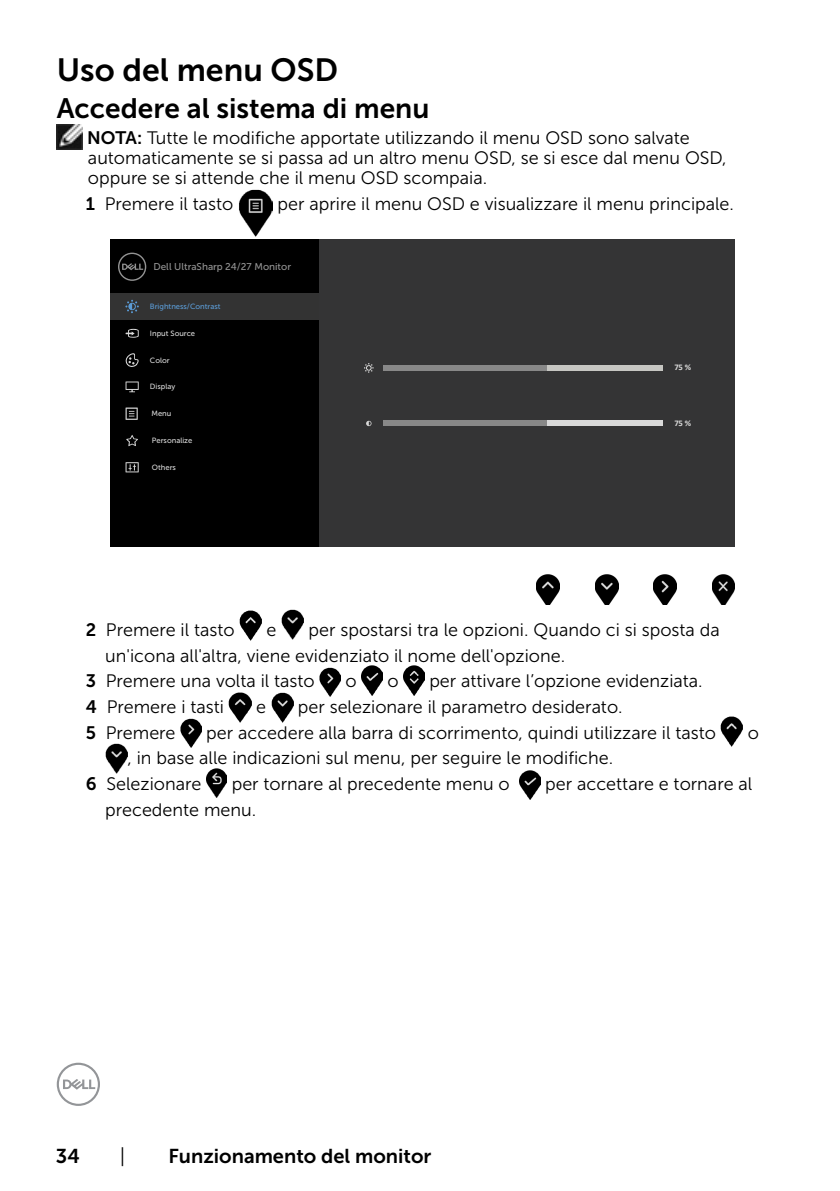
<style>
.page{position:relative;width:840px;height:1191px;background:#fff}
.page>*{position:absolute;margin:0;border:0;box-sizing:border-box;transform-origin:0 0}
.Head2{font:32px "Museo Sans For Dell 700";color:#000}
.Head3{font:28px "Museo Sans For Dell 700";color:#000}
.t1{font:20px "Museo Sans For Dell 700";color:#000}
.t2{font:20px "Museo Sans For Dell 300";color:#000}
.Note{font:18px/20px "Museo Sans For Dell 300";color:#000}
.t3{font:9.8px "Museo Sans For Dell 500";color:#939393}
.t4{font:700 8.6px "Calibri";color:#d9d9d9}
.t5{font:7.6px "Museo Sans For Dell 500";color:#d9d9d9}
.t6{font:7.6px "Museo Sans For Dell 500";color:#5b9bd5}
.s1{font-family:"Museo Sans For Dell 700"}
</style>
<div class="page">
<svg style="left:57px;top:1062px;width:43px;height:44px"></svg>
<img style="left:57px;top:124px;width:25px;height:26px">
<img style="left:239px;top:190px;width:33px;height:46px">
<div style="left:111px;top:239px;width:623px;height:309px;background:#343435"></div>
<div style="left:111px;top:239px;width:208px;height:309px;background:#000"></div>
<svg style="left:118px;top:253px;width:28px;height:28px"></svg>
<div style="left:383px;top:365px;width:279px;height:5px;background:#c6c6c2"></div>
<div style="left:383px;top:365px;width:163px;height:5px;background:#888"></div>
<div style="left:383px;top:421px;width:279px;height:5px;background:#d9d9d9"></div>
<div style="left:383px;top:421px;width:163px;height:5px;background:#888"></div>
<div style="left:111px;top:293px;width:208px;height:27px;background:#333"></div>
<img style="left:536px;top:575px;width:23px;height:30px">
<img style="left:595px;top:575px;width:22px;height:30px">
<img style="left:653px;top:575px;width:23px;height:30px">
<img style="left:712px;top:575px;width:22px;height:30px">
<svg style="left:366px;top:421px;width:5px;height:5px"></svg>
<svg style="left:125px;top:300px;width:14px;height:13px"></svg>
<svg style="left:125px;top:329px;width:14px;height:9px"></svg>
<svg style="left:125px;top:353px;width:14px;height:14px"></svg>
<svg style="left:125px;top:381px;width:14px;height:11px"></svg>
<svg style="left:125px;top:407px;width:13px;height:13px"></svg>
<svg style="left:126px;top:435px;width:12px;height:11px"></svg>
<svg style="left:125px;top:462px;width:14px;height:10px"></svg>
<svg style="left:364px;top:363px;width:9px;height:10px"></svg>
<img style="left:239px;top:611px;width:22px;height:29px">
<img style="left:281px;top:609px;width:22px;height:31px">
<img style="left:319px;top:667px;width:21px;height:29px">
<img style="left:361px;top:666px;width:21px;height:29px">
<img style="left:403px;top:666px;width:21px;height:29px">
<img style="left:229px;top:692px;width:22px;height:30px">
<img style="left:271px;top:693px;width:22px;height:29px">
<img style="left:180px;top:718px;width:21px;height:29px">
<img style="left:720px;top:716px;width:22px;height:30px">
<img style="left:105px;top:743px;width:22px;height:30px">
<img style="left:206px;top:768px;width:21px;height:29px">
<img style="left:519px;top:770px;width:21px;height:30px">
<p class="Head2" style="left:57px;top:52px;width:283px">Uso del menu OSD</p>
<p class="Head3" style="left:57px;top:93px;width:374px">Accedere al sistema di menu</p>
<p class="Note" style="left:87px;top:128px;width:640px"><span class="s1">NOTA:</span> Tutte le modifiche apportate utilizzando il menu OSD sono salvate automaticamente se si passa ad un altro menu OSD, se si esce dal menu OSD, oppure se si attende che il menu OSD scompaia.</p>
<p class="Note" style="left:86px;top:194px;width:149px"><span class="s1">1</span> Premere il tasto</p>
<p class="Note" style="left:277px;top:194px;width:457px">per aprire il menu OSD e visualizzare il menu principale.</p>
<p class="t3" style="left:153px;top:261px;width:139px">Dell UltraSharp 24/27 Monitor</p>
<p class="t6" style="left:150px;top:302px;width:72px">Brightness/Contrast</p>
<p class="t5" style="left:150px;top:329px;width:47px">Input Source</p>
<p class="t5" style="left:150px;top:356px;width:21px">Color</p>
<p class="t5" style="left:150px;top:382px;width:27px">Display</p>
<p class="t5" style="left:151px;top:409px;width:21px">Menu</p>
<p class="t5" style="left:152px;top:436px;width:42px">Personalize</p>
<p class="t5" style="left:152px;top:463px;width:26px">Others</p>
<p class="t4" style="left:674px;top:362px;width:18px">75 %</p>
<p class="t4" style="left:674px;top:417px;width:18px">75 %</p>
<p class="Note" style="left:86px;top:620px;width:150px"><span class="s1">2</span> Premere il tasto</p>
<p class="Note" style="left:266px;top:620px;width:11px">e</p>
<p class="Note" style="left:308px;top:620px;width:412px">per spostarsi tra le opzioni. Quando ci si sposta da</p>
<p class="Note" style="left:105px;top:645px;width:461px">un'icona all'altra, viene evidenziato il nome dell'opzione.</p>
<p class="Note" style="left:86px;top:671px;width:230px"><span class="s1">3</span> Premere una volta il tasto</p>
<p class="Note" style="left:345px;top:671px;width:13px">o</p>
<p class="Note" style="left:387px;top:671px;width:13px">o</p>
<p class="Note" style="left:429px;top:671px;width:275px">per attivare l’opzione evidenziata.</p>
<p class="Note" style="left:86px;top:697px;width:140px"><span class="s1">4</span> Premere i tasti</p>
<p class="Note" style="left:256px;top:697px;width:11px">e</p>
<p class="Note" style="left:298px;top:697px;width:326px">per selezionare il parametro desiderato.</p>
<p class="Note" style="left:86px;top:722px;width:91px"><span class="s1">5</span> Premere</p>
<p class="Note" style="left:206px;top:722px;width:511px">per accedere alla barra di scorrimento, quindi utilizzare il tasto</p>
<p class="Note" style="left:747px;top:722px;width:13px">o</p>
<p class="Note" style="left:127px;top:748px;width:487px">, in base alle indicazioni sul menu, per seguire le modifiche.</p>
<p class="Note" style="left:86px;top:774px;width:117px"><span class="s1">6</span> Selezionare</p>
<p class="Note" style="left:231px;top:774px;width:279px">per tornare al precedente menu o</p>
<p class="Note" style="left:545px;top:774px;width:208px">per accettare e tornare al</p>
<p class="Note" style="left:105px;top:799px;width:152px">precedente menu.</p>
<p class="t1" style="left:56px;top:1144px;width:25px">34</p>
<p class="t2" style="left:120px;top:1145px;width:7px">|</p>
<p class="t1" style="left:168px;top:1144px;width:264px">Funzionamento del monitor</p>
</div>
